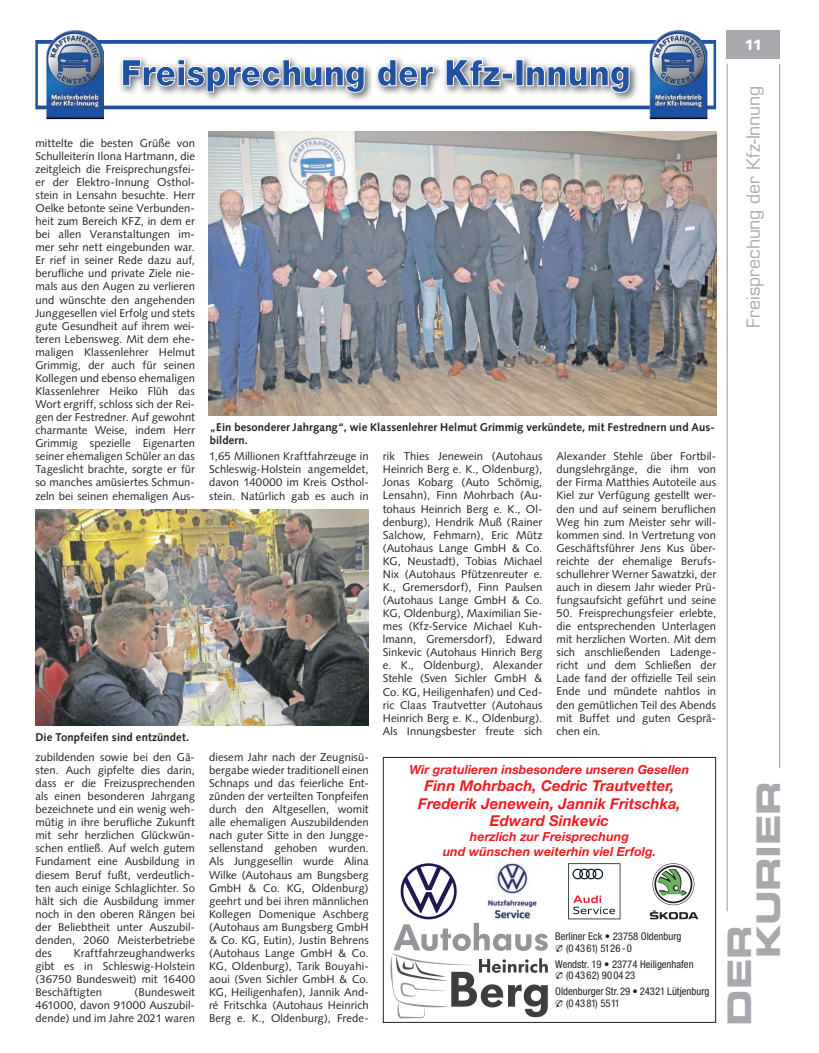
<style>
.page{position:relative;width:819px;height:1053px;background:#fff}
.page>*{position:absolute;margin:0;border:0;box-sizing:border-box;transform-origin:0 0}
.t1{font:900 36.5px "Helvetica Neue";color:#1f52a3;scale:.9 1}
.t2{font:32.5px/28.9px "Eurostile LT Std Bold Ex 2";letter-spacing:-.01em;color:#a8a9ad}
.t3{font:17.5px "Eurostile LT Std";color:#a8a9ad}
.t4{font:italic 700 15px/17.5px "Helvetica Neue";color:#ee1d23;text-align:center}
.t5{font:900 15px "Syntax LT Std";color:#fff}
.t6{font:italic 700 12.5px/15px "Helvetica Neue";color:#ee1d23;text-align:center}
.t7{font:11.25px/13px "Syntax";letter-spacing:.005em;color:#231f20;text-align:justify}
.t8{font:700 11.25px/12.5px "Syntax LT Std";letter-spacing:.01em;color:#231f20}
.t9{font:condensed 10.62px/11.9px "Helvetica Neue";color:#231f20}
</style>
<div class="page">
<hr style="left:726px;top:64px;width:1px;height:847px;background:#939598">
<hr style="left:779px;top:64px;width:1px;height:703px;background:#939598">
<div style="left:726px;top:30px;width:54px;height:29px;background:#a8a9ad"></div>
<div style="left:383px;top:756px;width:333px;height:266px;border:1px solid #231f20"></div>
<svg style="left:390px;top:863px;width:157px;height:155px"></svg>
<svg style="left:568px;top:863px;width:52px;height:56px"></svg>
<svg style="left:649px;top:910px;width:49px;height:9px"></svg>
<svg style="left:652px;top:863px;width:42px;height:42px"></svg>
<svg style="left:653px;top:863px;width:40px;height:41px"></svg>
<svg style="left:654px;top:865px;width:38px;height:38px"></svg>
<div style="left:656px;top:866px;width:34px;height:35px;background:#fff;border-radius:50%"></div>
<svg style="left:658px;top:868px;width:28px;height:27px"></svg>
<img style="left:486px;top:862px;width:52px;height:57px">
<svg style="left:35px;top:40px;width:681px;height:69px"></svg>
<img style="left:118px;top:55px;width:520px;height:47px">
<svg style="left:122px;top:59px;width:243px;height:34px"></svg>
<svg style="left:377px;top:59px;width:57px;height:28px"></svg>
<svg style="left:445px;top:59px;width:55px;height:27px"></svg>
<div style="left:502px;top:73px;width:10px;height:6px;border:1px solid #fff"></div>
<div style="left:515px;top:59px;width:8px;height:27px;border:1px solid #fff"></div>
<svg style="left:526px;top:66px;width:103px;height:27px;background:#b7b8bb"></svg>
<img style="left:46px;top:30px;width:58px;height:89px">
<img style="left:649px;top:30px;width:58px;height:89px">
<img style="left:209px;top:131px;width:507px;height:285px">
<img style="left:35px;top:509px;width:333px;height:216px">
<p class="t1" style="left:121px;top:51px;width:568px">Freisprechung der Kfz-Innung</p>
<p class="t7" style="left:35px;top:136px;width:161px">mittelte die besten Grüße von Schulleiterin Ilona Hartmann, die zeitgleich die Freisprechungsfei&shy;er der Elektro-Innung Osthol&shy;stein in Lensahn besuchte. Herr Oelke betonte seine Verbunden&shy;heit zum Bereich KFZ, in dem er bei allen Veranstaltungen im&shy;mer sehr nett eingebunden war.<br>Er rief in seiner Rede dazu auf, berufliche und private Ziele nie&shy;mals aus den Augen zu verlieren und wünschte den angehenden Junggesellen viel Erfolg und stets gute Gesundheit auf ihrem wei&shy;teren Lebensweg. Mit dem ehe&shy;maligen Klassenlehrer Helmut Grimmig, der auch für seinen Kollegen und ebenso ehemaligen Klassenlehrer Heiko Flüh das Wort ergriff, schloss sich der Rei&shy;gen der Festredner. Auf gewohnt charmante Weise, indem Herr Grimmig spezielle Eigenarten seiner ehemaligen Schüler an das Tageslicht brachte, sorgte er für so manches amüsiertes Schmun&shy;zeln bei seinen ehemaligen Aus-</p>
<p class="t8" style="left:35px;top:730px;width:155px">Die Tonpfeifen sind entzündet.</p>
<p class="t7" style="left:35px;top:750px;width:161px">zubildenden sowie bei den Gä&shy;sten. Auch gipfelte dies darin, dass er die Freizusprechenden als einen besonderen Jahrgang bezeichnete und ein wenig weh&shy;mütig in ihre berufliche Zukunft mit sehr herzlichen Glückwün&shy;schen entließ. Auf welch gutem Fundament eine Ausbildung in diesem Beruf fußt, verdeutlich&shy;ten auch einige Schlaglichter. So hält sich die Ausbildung immer noch in den oberen Rängen bei der Beliebtheit unter Auszubil&shy;denden, 2060 Meisterbetriebe des</p>
<p class="t7" style="left:35px;top:946px;width:161px;text-indent:39px">Kraftfahrzeughandwerks gibt es in Schleswig-Holstein (36750 Bundesweit) mit 16400<br>Beschäftigten</p>
<p class="t7" style="left:35px;top:985px;width:161px;text-indent:99px">(Bundesweit 461000, davon 91000 Auszubil&shy;dende) und im Jahre 2021 waren</p>
<p class="t8" style="left:210px;top:421px;width:506px">„Ein besonderer Jahrgang“, wie Klassenlehrer Helmut Grimmig verkündete, mit Festrednern und Aus&shy;bildern.</p>
<p class="t7" style="left:209px;top:450px;width:161px">1,65 Millionen Kraftfahrzeuge in Schleswig-Holstein angemeldet, davon 140000 im Kreis Osthol&shy;stein. Natürlich gab es auch in</p>
<p class="t7" style="left:209px;top:750px;width:161px">diesem Jahr nach der Zeugnisü&shy;bergabe wieder traditionell einen Schnaps und das feierliche Ent&shy;zünden der verteilten Tonpfeifen durch den Altgesellen, womit alle ehemaligen Auszubildenden nach guter Sitte in den Jungge&shy;sellenstand gehoben wurden.<br>Als Junggesellin wurde Alina Wilke (Autohaus am Bungsberg GmbH &amp; Co. KG, Oldenburg) geehrt und bei ihren männlichen Kollegen Domenique Aschberg (Autohaus am Bungsberg GmbH &amp; Co. KG, Eutin), Justin Behrens (Autohaus Lange GmbH &amp; Co.<br>KG, Oldenburg), Tarik Bouyahi&shy;aoui (Sven Sichler GmbH &amp; Co.<br>KG, Heiligenhafen), Jannik And&shy;ré Fritschka (Autohaus Heinrich Berg e. K., Oldenburg), Frede-</p>
<p class="t7" style="left:383px;top:450px;width:161px">rik Thies Jenewein (Autohaus Heinrich Berg e. K., Oldenburg), Jonas Kobarg (Auto Schömig, Lensahn), Finn Mohrbach (Au&shy;tohaus Heinrich Berg e. K., Ol&shy;denburg), Hendrik Muß (Rainer Salchow, Fehmarn), Eric Mütz (Autohaus Lange GmbH &amp; Co.<br>KG, Neustadt), Tobias Michael Nix (Autohaus Pfützenreuter e.<br>K., Gremersdorf), Finn Paulsen (Autohaus Lange GmbH &amp; Co.<br>KG, Oldenburg), Maximilian Sie&shy;mes (Kfz-Service Michael Kuh&shy;lmann, Gremersdorf), Edward Sinkevic (Autohaus Hinrich Berg e. K., Oldenburg), Alexander Stehle (Sven Sichler GmbH &amp; Co. KG, Heiligenhafen) und Ced&shy;ric Claas Trautvetter (Autohaus Heinrich Berg e. K., Oldenburg).<br>Als Innungsbester freute sich</p>
<p class="t7" style="left:556px;top:450px;width:161px">Alexander Stehle über Fortbil&shy;dungslehrgänge, die ihm von der Firma Matthies Autoteile aus Kiel zur Verfügung gestellt wer&shy;den und auf seinem beruflichen Weg hin zum Meister sehr will&shy;kommen sind. In Vertretung von Geschäftsführer Jens Kus über&shy;reichte der ehemalige Berufs&shy;schullehrer Werner Sawatzki, der auch in diesem Jahr wieder Prü&shy;fungsaufsicht geführt und seine</p>
<p class="t7" style="left:556px;top:606px;width:161px">50. Freisprechungsfeier erlebte, die entsprechenden Unterlagen mit herzlichen Worten. Mit dem sich anschließenden Ladenge&shy;richt und dem Schließen der Lade fand der offizielle Teil sein Ende und mündete nahtlos in den gemütlichen Teil des Abends mit Buffet und guten Gesprä&shy;chen ein.</p>
<p class="t6" style="left:409px;top:761px;width:281px">Wir gratulieren insbesondere unseren Gesellen</p>
<p class="t4" style="left:418px;top:776px;width:264px">Finn Mohrbach, Cedric Trautvetter,<br>Frederik Jenewein, Jannik Fritschka,<br>Edward Sinkevic</p>
<p class="t6" style="left:442px;top:829px;width:215px">herzlich zur Freisprechung<br>und wünschen weiterhin viel Erfolg.</p>
<p class="t9" style="left:555px;top:930px;width:128px">Berliner Eck • 23758 Oldenburg ✆ (0 43 61) 5126 - 0</p>
<p class="t9" style="left:555px;top:957px;width:140px">Wendstr. 19 • 23774 Heiligenhafen ✆ (0 43 62) 90 04 23</p>
<p class="t9" style="left:555px;top:985px;width:156px">Oldenburger Str. 29 • 24321 Lütjenburg ✆ (0 43 81) 5511</p>
<p class="t5" style="left:744px;top:36px;width:20px">11</p>
<p class="t3" style="left:743px;top:327px;width:243px;rotate:-90deg">Freisprechung der Kfz-Innung</p>
<p class="t2" style="left:724px;top:958px;width:179px;text-indent:-67px;rotate:-90deg">DER<br>KURIER</p>
</div>
